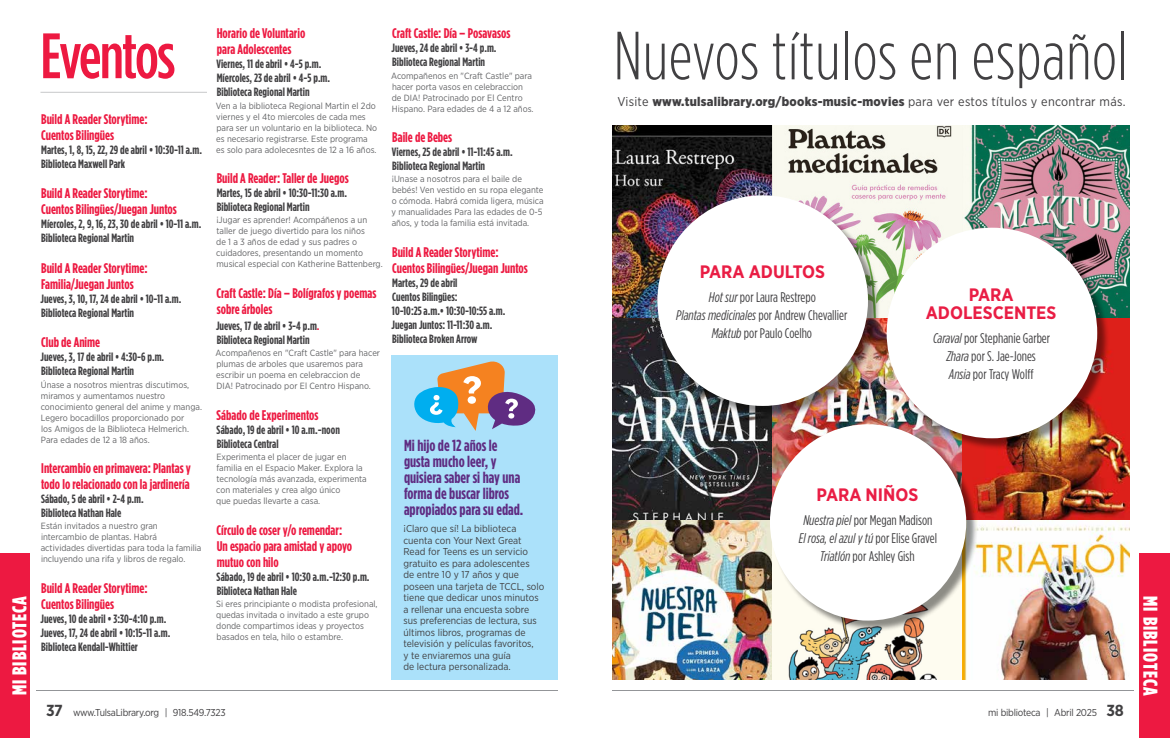
<style>
.page{position:relative;width:1170px;height:738px;background:#fff}
.page>*{position:absolute;margin:0;border:0;box-sizing:border-box;transform-origin:0 0}
.t1{font:300 68px "Gotham Condensed";letter-spacing:.01em;color:#414042}
.t2{font:500 64px "Gotham Condensed";letter-spacing:-.03em;color:#ed1941}
.t3{font:900 20px "Gotham Condensed";letter-spacing:.05em;color:#fff}
.t4{font:700 18px/18px "Gotham Narrow";color:#e91d44;text-align:center}
.t5{font:700 16px/16px "Gotham Condensed";color:#5f2c82}
.t6{font:700 14px/16px "Gotham Condensed";color:#ed1941}
.t7{font:14px/18px "Gotham Condensed";color:#414042;text-align:center}
.t8{font:12.7px "Gotham Narrow";letter-spacing:.02em;color:#414042}
.t9{font:700 12px/14px "Gotham Condensed";color:#414042}
.t10{font:10px/11.5px "Gotham Narrow";color:#414042}
.t11{font:10px "Gotham Narrow";letter-spacing:-.025em;color:#414042}
.t12{font:9px/11px "Gotham Narrow";color:#636466}
.s1{color:#ed1941}
.s2{font-weight:900}
.s3{font-style:italic}
.s4{font-weight:700;font-size:16px}
</style>
<div class="page">
<hr style="left:36px;top:690px;width:522px;height:1px;background:#939598">
<div style="left:0;top:554px;width:30px;height:184px;background:#ed1941"></div>
<div style="left:1139px;top:554px;width:31px;height:184px;background:#ed1941"></div>
<hr style="left:612px;top:690px;width:522px;height:1px;background:#939598">
<hr style="left:40px;top:92px;width:167px;height:1px;background:#c7c8ca">
<img style="left:612px;top:126px;width:161px;height:192px">
<svg style="left:773px;top:126px;width:190px;height:192px;fill:#f8f8ee"></svg>
<img style="left:963px;top:126px;width:167px;height:192px">
<svg style="left:612px;top:318px;width:161px;height:203px"></svg>
<img style="left:773px;top:318px;width:115px;height:108px">
<img style="left:978px;top:318px;width:152px;height:203px">
<img style="left:612px;top:521px;width:161px;height:158px">
<img style="left:773px;top:632px;width:190px;height:47px">
<img style="left:963px;top:525px;width:167px;height:154px">
<div style="left:659px;top:197px;width:221px;height:221px;background:#000;opacity:.45"></div>
<div style="left:657px;top:195px;width:211px;height:211px;background:#fff;border-radius:50%"></div>
<div style="left:888px;top:229px;width:222px;height:222px;background:#000;opacity:.45"></div>
<div style="left:887px;top:228px;width:210px;height:210px;background:#fff;border-radius:50%"></div>
<div style="left:771px;top:426px;width:207px;height:206px;background:#000;opacity:.45"></div>
<div style="left:770px;top:424px;width:196px;height:197px;background:#fff;border-radius:50%"></div>
<div style="left:392px;top:355px;width:166px;height:325px;background:#abe1fa"></div>
<svg style="left:414px;top:361px;width:122px;height:70px"></svg>
<h3 class="t6" style="left:392px;top:25px;width:120px">Craft Castle: Día – Posavasos</h3>
<h3 class="t9" style="left:392px;top:41px;width:107px">Jueves, 24 de abril • 3-4 p.m.<br>Biblioteca Regional Martin</h3>
<p class="t12" style="left:391px;top:70px;width:144px">Acompañenos en "Craft Castle" para hacer porta vasos en celebraccion de DIA! Patrocinado por El Centro Hispano. Para edades de 4 a 12 años.</p>
<h3 class="t6" style="left:392px;top:129px;width:62px">Baile de Bebes</h3>
<h3 class="t9" style="left:392px;top:145px;width:122px">Viernes, 25 de abril • 11-11:45 a.m.<br>Biblioteca Regional Martin</h3>
<p class="t12" style="left:392px;top:174px;width:154px">¡Unase a nosotros para el baile de bebés! Ven vestido en su ropa elegante o cómoda. Habrá comida ligera, música y manualidades Para las edades de 0-5 años, y toda la familia está invitada.</p>
<h3 class="t6" style="left:392px;top:244px;width:137px">Build A Reader Storytime:<br>Cuentos Bilingües/Juegan Juntos</h3>
<h3 class="t9" style="left:392px;top:276px;width:115px">Martes, 29 de abril<br>Cuentos Bilingües:<br>10-10:25 a.m.• 10:30-10:55 a.m.<br>Juegan Juntos: 11-11:30 a.m.<br>Biblioteca Broken Arrow</h3>
<h3 class="t6" style="left:217px;top:25px;width:90px">Horario de Voluntario para Adolescentes</h3>
<h3 class="t9" style="left:216px;top:57px;width:115px">Viernes, 11 de abril • 4-5 p.m.<br>Míercoles, 23 de abril • 4-5 p.m.<br>Biblioteca Regional Martin</h3>
<p class="t12" style="left:216px;top:100px;width:163px">Ven a la biblioteca Regional Martin el 2do viernes y el 4to miercoles de cada mes para ser un voluntario en la biblioteca. No es necesario registrarse. Este programa es solo para adolecesntes de 12 a 16 años.</p>
<h3 class="t6" style="left:217px;top:170px;width:134px">Build A Reader: Taller de Juegos</h3>
<h3 class="t9" style="left:217px;top:186px;width:132px">Martes, 15 de abril • 10:30-11:30 a.m.<br>Biblioteca Regional Martin</h3>
<p class="t12" style="left:216px;top:215px;width:168px">¡Jugar es aprender! Acompáñenos a un taller de juego divertido para los niños<br>de 1 a 3 años de edad y sus padres o cuidadores, presentando un momento musical especial con Katherine Battenberg.</p>
<h3 class="t6" style="left:217px;top:285px;width:161px">Craft Castle: Día – Bolígrafos y poemas sobre árboles</h3>
<h3 class="t9" style="left:216px;top:319px;width:105px">Jueves, 17 de abril • 3-4 p.m<span class="s1">.<br></span>Biblioteca Regional Martin</h3>
<p class="t12" style="left:216px;top:347px;width:166px">Acompañenos en "Craft Castle" para hacer plumas de arboles que usaremos para escribir un poema en celebraccion de<br>DIA! Patrocinado por El Centro Hispano.</p>
<h3 class="t6" style="left:217px;top:407px;width:103px">Sábado de Experimentos</h3>
<h3 class="t9" style="left:217px;top:422px;width:125px">Sábado, 19 de abril • 10 a.m.-noon<br>Biblioteca Central</h3>
<p class="t12" style="left:216px;top:451px;width:152px">Experimenta el placer de jugar en familia en el Espacio Maker. Explora la tecnología más avanzada, experimenta con materiales y crea algo único<br>que puedas llevarte a casa.</p>
<h3 class="t6" style="left:217px;top:522px;width:137px">Círculo de coser y/o remendar:<br>Un espacio para amistad y apoyo mutuo con hilo</h3>
<h3 class="t9" style="left:217px;top:569px;width:154px">Sábado, 19 de abril • 10:30 a.m.-12:30 p.m.<br>Biblioteca Nathan Hale</h3>
<p class="t12" style="left:216px;top:598px;width:163px">Si eres principiante o modista profesional, quedas invitada o invitado a este grupo donde compartimos ideas y proyectos basados en tela, hilo o estambre.</p>
<h1 class="t1" style="left:614px;top:17px;width:516px">Nuevos títulos en español</h1>
<h3 class="t8" style="left:617px;top:94px;width:510px">Visite <span class="s2">www.tulsalibrary.org/books-music-movies</span> para ver estos títulos y encontrar más.</h3>
<h2 class="t2" style="left:40px;top:19px;width:136px">Eventos</h2>
<h3 class="t6" style="left:41px;top:111px;width:108px">Build A Reader Storytime:<br>Cuentos Bilingües</h3>
<h3 class="t9" style="left:41px;top:143px;width:162px">Martes, 1, 8, 15, 22, 29 de abril • 10:30-11 a.m.<br>Biblioteca Maxwell Park</h3>
<h3 class="t6" style="left:41px;top:185px;width:137px">Build A Reader Storytime:<br>Cuentos Bilingües/Juegan Juntos</h3>
<h3 class="t9" style="left:41px;top:217px;width:162px">Míercoles, 2, 9, 16, 23, 30 de abril • 10-11 a.m.<br>Biblioteca Regional Martin</h3>
<h3 class="t6" style="left:41px;top:260px;width:108px">Build A Reader Storytime:<br>Familia/Juegan Juntos</h3>
<h3 class="t9" style="left:41px;top:291px;width:142px">Jueves, 3, 10, 17, 24 de abril • 10-11 a.m.<br>Biblioteca Regional Martin</h3>
<h3 class="t6" style="left:41px;top:334px;width:61px">Club de Anime</h3>
<h3 class="t9" style="left:41px;top:350px;width:125px">Jueves, 3, 17 de abril • 4:30-6 p.m.<br>Biblioteca Regional Martin</h3>
<p class="t12" style="left:41px;top:379px;width:163px">Únase a nosotros mientras discutimos, miramos y aumentamos nuestro conocimiento general del anime y manga.<br>Legero bocadillos proporcionado por<br>los Amigos de la Biblioteca Helmerich.<br>Para edades de 12 a 18 años.</p>
<h3 class="t6" style="left:41px;top:460px;width:151px">Intercambio en primavera: Plantas y todo lo relacionado con la jardinería</h3>
<h3 class="t9" style="left:41px;top:492px;width:104px">Sábado, 5 de abril • 2-4 p.m.<br>Biblioteca Nathan Hale</h3>
<p class="t12" style="left:41px;top:521px;width:162px">Están invitados a nuestro gran intercambio de plantas. Habrá actividades divertidas para toda la familia incluyendo una rifa y libros de regalo.</p>
<h3 class="t6" style="left:41px;top:580px;width:108px">Build A Reader Storytime:<br>Cuentos Bilingües</h3>
<h3 class="t9" style="left:41px;top:612px;width:131px">Jueves, 10 de abril • 3:30-4:10 p.m.<br>Jueves, 17, 24 de abril • 10:15-11 a.m.<br>Biblioteca Kendall-Whittier</h3>
<h3 class="t4" style="left:700px;top:262px;width:127px">PARA ADULTOS</h3>
<h3 class="t7" style="left:676px;top:288px;width:173px"><span class="s3">Hot sur</span> por Laura Restrepo<br><span class="s3">Plantas medicinales</span> por Andrew Chevallier<br><span class="s3">Maktub</span> por Paulo Coelho</h3>
<h3 class="t4" style="left:926px;top:286px;width:132px">PARA<br>ADOLESCENTES</h3>
<h3 class="t7" style="left:933px;top:329px;width:119px"><span class="s3">Caraval</span> por Stephanie Garber<br><span class="s3">Zhara</span> por S. Jae-Jones<br><span class="s3">Ansia</span> por Tracy Wolff</h3>
<h3 class="t5" style="left:404px;top:437px;width:121px">Mi hijo de 12 años le gusta mucho leer, y quisiera saber si hay una forma de buscar libros apropiados para su edad.</h3>
<p class="t10" style="left:404px;top:523px;width:142px">¡Claro que sí! La biblioteca cuenta con Your Next Great<br>Read for Teens es un servicio gratuito es para adolescentes<br>de entre 10 y 17 años y que poseen una tarjeta de TCCL, solo tiene que dedicar unos minutos a rellenar una encuesta sobre sus preferencias de lectura, sus últimos libros, programas de televisión y películas favoritos,<br>y te enviaremos una guía<br>de lectura personalizada.</p>
<h3 class="t4" style="left:817px;top:486px;width:103px">PARA NIÑOS</h3>
<h3 class="t7" style="left:799px;top:511px;width:140px"><span class="s3">Nuestra piel</span> por Megan Madison<br><span class="s3">El rosa, el azul y tú</span> por Elise Gravel<br><span class="s3">Triatlón</span> por Ashley Gish</h3>
<h3 class="t3" style="left:8px;top:695px;width:101px;rotate:-90deg">MI BIBLIOTECA</h3>
<h3 class="t3" style="left:1162px;top:596px;width:101px;rotate:90deg">MI BIBLIOTECA</h3>
<p class="t11" style="left:46px;top:707px;width:181px"><span class="s4">37</span> www.TulsaLibrary.org | 918.549.7323</p>
<p class="t11" style="left:988px;top:707px;width:137px">mi biblioteca | Abril 2025 <span class="s4">38</span></p>
</div>
